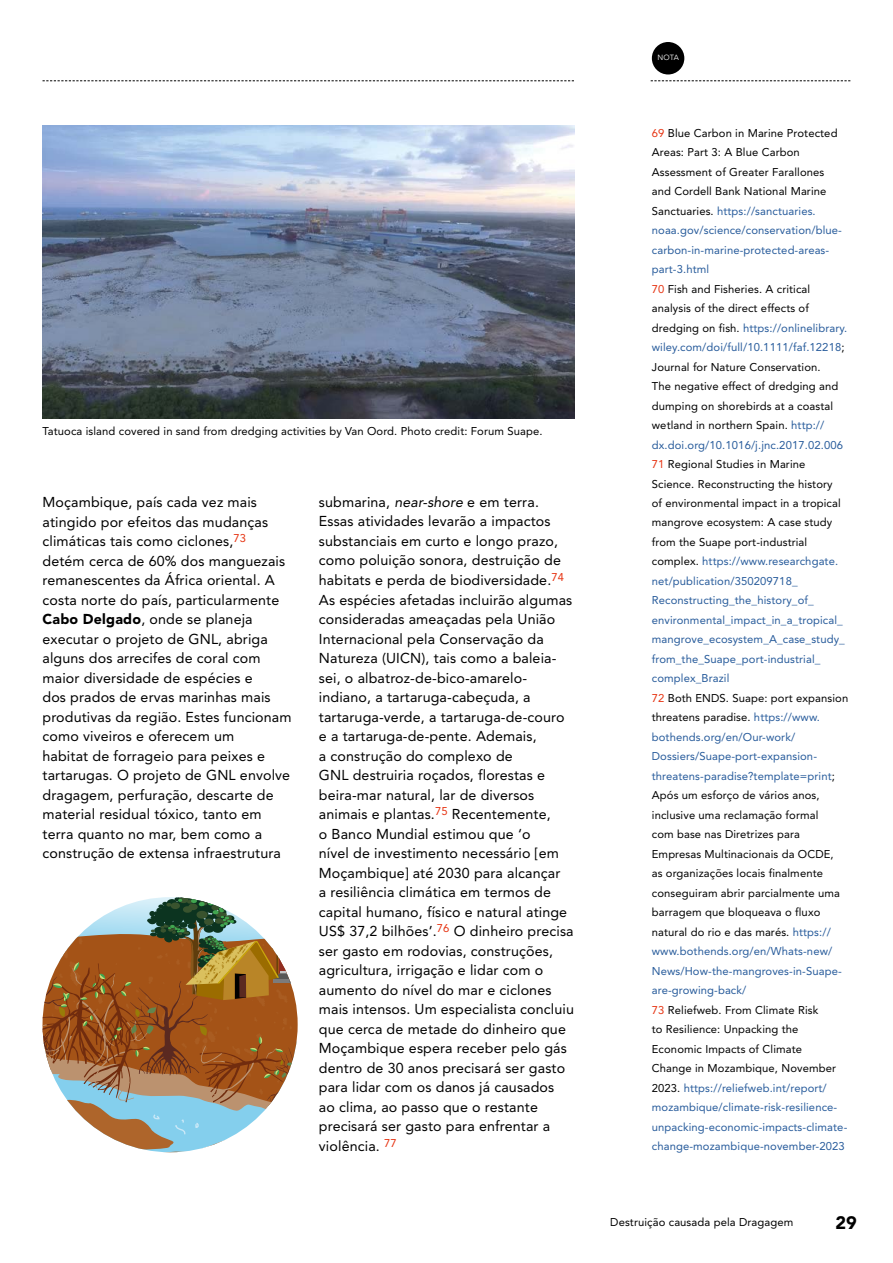
<style>
.page{position:relative;width:893px;height:1263px;background:#fff}
.page>*{position:absolute;margin:0;border:0;box-sizing:border-box;transform-origin:0 0}
.t1{font:900 18px "Avenir";color:#000}
.t2{font:14.25px/19.5px "Avenir";letter-spacing:.01em;color:#000}
.t3{font:11.25px/19.5px "Avenir";letter-spacing:.01em;color:#000}
.t4{font:7.5px "Avenir";color:#fff}
.s1{font-weight:900}
.s2{font-style:italic}
.s3{color:#e63312}
.s4{color:#275b9b}
</style>
<div class="page">
<div style="left:652px;top:42px;width:32px;height:32px;background:#000;border-radius:50%"></div>
<svg style="left:651px;top:80px;width:199px;height:1px"></svg>
<svg style="left:43px;top:80px;width:531px;height:1px"></svg>
<img style="left:43px;top:126px;width:531px;height:292px">
<svg style="left:43px;top:897px;width:255px;height:255px"></svg>
<p class="t3" style="left:43px;top:421px;width:502px">Tatuoca island covered in sand from dredging activities by Van Oord. Photo credit: Forum Suape.</p>
<p class="t2" style="left:43px;top:492px;width:251px">Moçambique, país cada vez mais atingido por efeitos das mudanças climáticas tais como ciclones,<sup>73 </sup>detém cerca de 60% dos manguezais remanescentes da África oriental. A costa norte do país, particularmente <span class="s1">Cabo Delgado</span>, onde se planeja executar o projeto de GNL, abriga alguns dos arrecifes de coral com maior diversidade de espécies e<br>dos prados de ervas marinhas mais produtivas da região. Estes funcionam como viveiros e oferecem um<br>habitat de forrageio para peixes e tartarugas. O projeto de GNL envolve dragagem, perfuração, descarte de material residual tóxico, tanto em terra quanto no mar, bem como a construção de extensa infraestrutura</p>
<p class="t2" style="left:319px;top:492px;width:257px">submarina, <span class="s2">near-shore</span> e em terra.<br>Essas atividades levarão a impactos substanciais em curto e longo prazo, como poluição sonora, destruição de habitats e perda de biodiversidade.<sup>74<br></sup>As espécies afetadas incluirão algumas consideradas ameaçadas pela União Internacional pela Conservação da Natureza (UICN), tais como a baleia&shy;sei, o albatroz-de-bico-amarelo&shy;indiano, a tartaruga-cabeçuda, a tartaruga-verde, a tartaruga-de-couro e a tartaruga-de-pente. Ademais,<br>a construção do complexo de<br>GNL destruiria roçados, florestas e beira-mar natural, lar de diversos animais e plantas.<sup>75</sup> Recentemente,<br>o Banco Mundial estimou que ‘o<br>nível de investimento necessário [em Moçambique] até 2030 para alcançar<br>a resiliência climática em termos de capital humano, físico e natural atinge US$ 37,2 bilhões’.<sup>76</sup> O dinheiro precisa ser gasto em rodovias, construções, agricultura, irrigação e lidar com o aumento do nível do mar e ciclones mais intensos. Um especialista concluiu que cerca de metade do dinheiro que Moçambique espera receber pelo gás dentro de 30 anos precisará ser gasto para lidar com os danos já causados<br>ao clima, ao passo que o restante precisará ser gasto para enfrentar a violência. <sup>77</sup></p>
<p class="t4" style="left:658px;top:54px;width:23px">NOTA</p>
<p class="t3" style="left:652px;top:123px;width:198px"><span class="s3">69</span> Blue Carbon in Marine Protected Areas: Part 3: A Blue Carbon Assessment of Greater Farallones<br>and Cordell Bank National Marine Sanctuaries. <span class="s4">https://sanctuaries. noaa.gov/science/conservation/blue&shy;carbon-in-marine-protected-areas&shy;part-3.html<br></span><span class="s3">70</span> Fish and Fisheries. A critical analysis of the direct effects of dredging on fish. <span class="s4">https://onlinelibrary. wiley.com/doi/full/10.1111/faf.12218</span>; Journal for Nature Conservation.<br>The negative effect of dredging and dumping on shorebirds at a coastal wetland in northern Spain. <span class="s4">http:// dx.doi.org/10.1016/j.jnc.2017.02.006<br></span><span class="s3">71</span> Regional Studies in Marine Science. Reconstructing the history<br>of environmental impact in a tropical mangrove ecosystem: A case study from the Suape port-industrial complex. <span class="s4">https://www.researchgate. net/publication/350209718_ Reconstructing_the_history_of_ environmental_impact_in_a_tropical_ mangrove_ecosystem_A_case_study_ from_the_Suape_port-industrial_ complex_Brazil<br></span><span class="s3">72</span> Both ENDS. Suape: port expansion threatens paradise. <span class="s4">https://www. bothends.org/en/Our-work/ Dossiers/Suape-port-expansion&shy;threatens-paradise?template=print</span>; Após um esforço de vários anos, inclusive uma reclamação formal<br>com base nas Diretrizes para Empresas Multinacionais da OCDE,<br>as organizações locais finalmente conseguiram abrir parcialmente uma barragem que bloqueava o fluxo natural do rio e das marés. <span class="s4">https:// www.bothends.org/en/Whats-new/ News/How-the-mangroves-in-Suape&shy;are-growing-back/<br></span><span class="s3">73</span> Reliefweb. From Climate Risk<br>to Resilience: Unpacking the Economic Impacts of Climate<br>Change in Mozambique, November 2023. <span class="s4">https://reliefweb.int/report/ mozambique/climate-risk-resilience&shy;unpacking-economic-impacts-climate&shy;change-mozambique-november-2023</span></p>
<p class="t3" style="left:610px;top:1212px;width:185px">Destruição causada pela Dragagem</p>
<h1 class="t1" style="left:835px;top:1211px;width:23px">29</h1>
</div>
